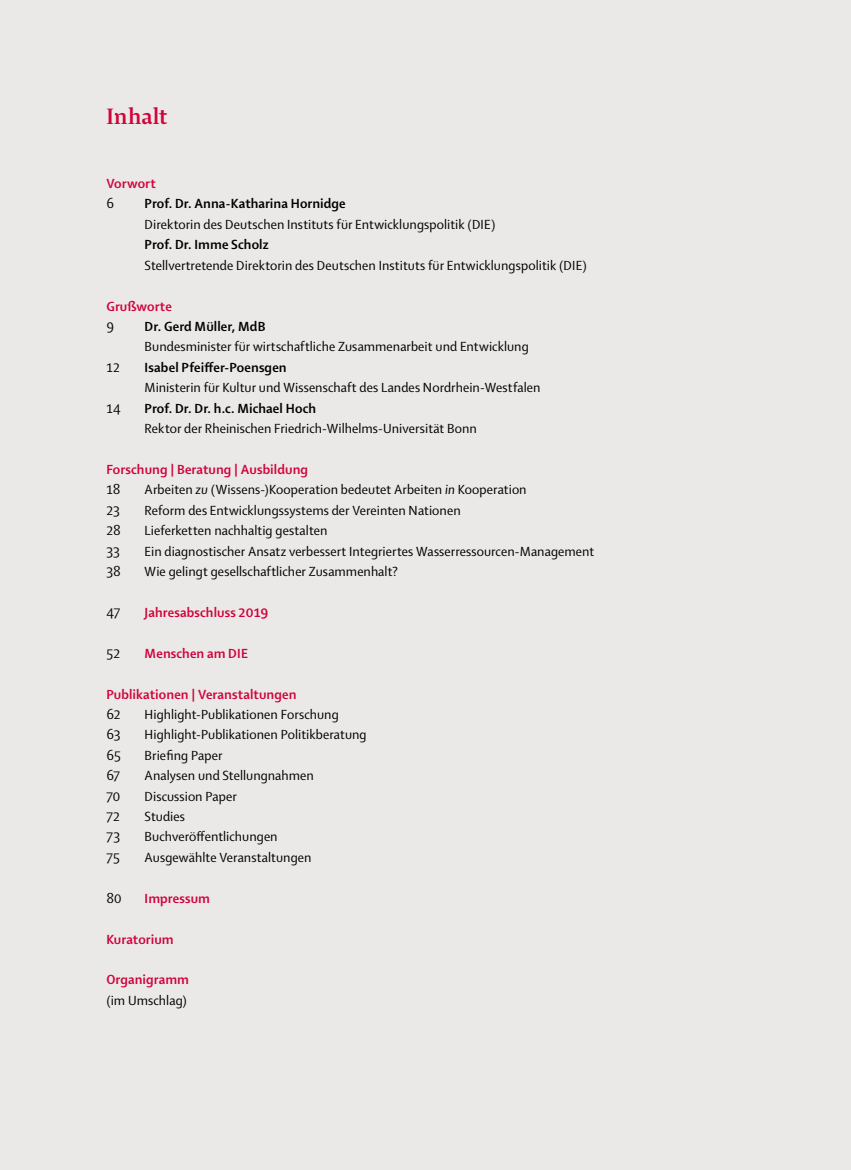
<style>
.page{position:relative;width:851px;height:1170px;background:#fff}
.page>*{position:absolute;margin:0;border:0;box-sizing:border-box;transform-origin:0 0}
.t1{font:700 24px "Enigma Display";letter-spacing:.005em;color:#d0043c}
.t2{font:14.25px "Shaker 2";letter-spacing:.005em;color:#000}
.t3{font:700 14.25px "Shaker 2";letter-spacing:.01em;color:#d0043c}
.t4{font:700 14.25px "Shaker 2";letter-spacing:.01em;color:#000}
.s1{font-style:italic}
</style>
<div class="page">
<div style="left:0;top:0;width:850px;height:1169px;background:#ebe9e7"></div>
<h1 class="t1" style="left:106px;top:103px;width:63px">Inhalt</h1>
<p class="t3" style="left:106px;top:174px;width:51px">Vorwort</p>
<p class="t2" style="left:106px;top:194px;width:9px">6</p>
<p class="t4" style="left:145px;top:194px;width:202px">Prof. Dr. Anna-Katharina Hornidge</p>
<p class="t2" style="left:145px;top:215px;width:352px">Direktorin des Deutschen Instituts für Entwicklungspolitik (DIE)</p>
<p class="t4" style="left:145px;top:235px;width:125px">Prof. Dr. Imme Scholz</p>
<p class="t2" style="left:145px;top:256px;width:444px">Stellvertretende Direktorin des Deutschen Instituts für Entwicklungspolitik (DIE)</p>
<p class="t3" style="left:106px;top:296px;width:67px">Grußworte</p>
<p class="t2" style="left:106px;top:317px;width:9px">9</p>
<p class="t4" style="left:145px;top:317px;width:122px">Dr. Gerd Müller, MdB</p>
<p class="t2" style="left:145px;top:337px;width:385px">Bundesminister für wirtschaftliche Zusammenarbeit und Entwicklung</p>
<p class="t2" style="left:106px;top:358px;width:15px">12</p>
<p class="t4" style="left:145px;top:358px;width:143px">Isabel Pfeiffer-Poensgen</p>
<p class="t2" style="left:145px;top:378px;width:397px">Ministerin für Kultur und Wissenschaft des -Landes -Nordrhein-Westfalen</p>
<p class="t2" style="left:106px;top:398px;width:16px">14</p>
<p class="t4" style="left:145px;top:398px;width:173px">Prof. Dr. Dr. h.c. Michael Hoch</p>
<p class="t2" style="left:145px;top:419px;width:334px">Rektor der Rheinischen Friedrich-Wilhelms-Universität Bonn</p>
<p class="t3" style="left:106px;top:460px;width:203px">Forschung | Beratung | Ausbildung</p>
<p class="t2" style="left:106px;top:480px;width:16px">18</p>
<p class="t2" style="left:145px;top:480px;width:383px">Arbeiten <span class="s1">zu</span> (Wissens-)Kooperation bedeutet Arbeiten <span class="s1">in</span> Kooperation</p>
<p class="t2" style="left:106px;top:500px;width:15px">23</p>
<p class="t2" style="left:145px;top:500px;width:317px">Reform des Entwicklungssystems der Vereinten Nationen</p>
<p class="t2" style="left:106px;top:521px;width:16px">28</p>
<p class="t2" style="left:145px;top:521px;width:184px">Lieferketten nachhaltig gestalten</p>
<p class="t2" style="left:106px;top:541px;width:15px">33</p>
<p class="t2" style="left:145px;top:541px;width:451px">Ein diagnostischer Ansatz verbessert Integriertes Wasserressourcen-Management</p>
<p class="t2" style="left:106px;top:562px;width:16px">38</p>
<p class="t2" style="left:145px;top:562px;width:254px">Wie gelingt gesellschaftlicher Zusammenhalt?</p>
<p class="t2" style="left:106px;top:602px;width:16px">47</p>
<p class="t3" style="left:145px;top:602px;width:125px">Jahresabschluss 2019</p>
<p class="t2" style="left:106px;top:643px;width:15px">52</p>
<p class="t3" style="left:145px;top:643px;width:105px">Menschen am DIE</p>
<p class="t3" style="left:106px;top:684px;width:191px">Publikationen | Veranstaltungen</p>
<p class="t2" style="left:106px;top:705px;width:16px">62</p>
<p class="t2" style="left:145px;top:705px;width:195px">Highlight-Publikationen Forschung</p>
<p class="t2" style="left:106px;top:725px;width:16px">63</p>
<p class="t2" style="left:145px;top:725px;width:223px">Highlight-Publikationen Politikberatung</p>
<p class="t2" style="left:106px;top:745px;width:16px">65</p>
<p class="t2" style="left:145px;top:745px;width:79px">Briefing Paper</p>
<p class="t2" style="left:106px;top:766px;width:15px">67</p>
<p class="t2" style="left:145px;top:766px;width:171px">Analysen und Stellungnahmen</p>
<p class="t2" style="left:106px;top:786px;width:15px">70</p>
<p class="t2" style="left:145px;top:786px;width:94px">Discussion Paper</p>
<p class="t2" style="left:106px;top:807px;width:15px">72</p>
<p class="t2" style="left:145px;top:807px;width:42px">Studies</p>
<p class="t2" style="left:106px;top:827px;width:15px">73</p>
<p class="t2" style="left:145px;top:827px;width:134px">Buchveröffentlichungen</p>
<p class="t2" style="left:106px;top:847px;width:15px">75</p>
<p class="t2" style="left:145px;top:847px;width:168px">Ausgewählte Veranstaltungen</p>
<p class="t2" style="left:106px;top:888px;width:17px">80</p>
<p class="t3" style="left:145px;top:888px;width:67px">Impressum</p>
<p class="t3" style="left:106px;top:929px;width:69px">Kuratorium</p>
<p class="t3" style="left:106px;top:970px;width:84px">Organigramm</p>
<p class="t2" style="left:106px;top:990px;width:82px">(im Umschlag)</p>
</div>
